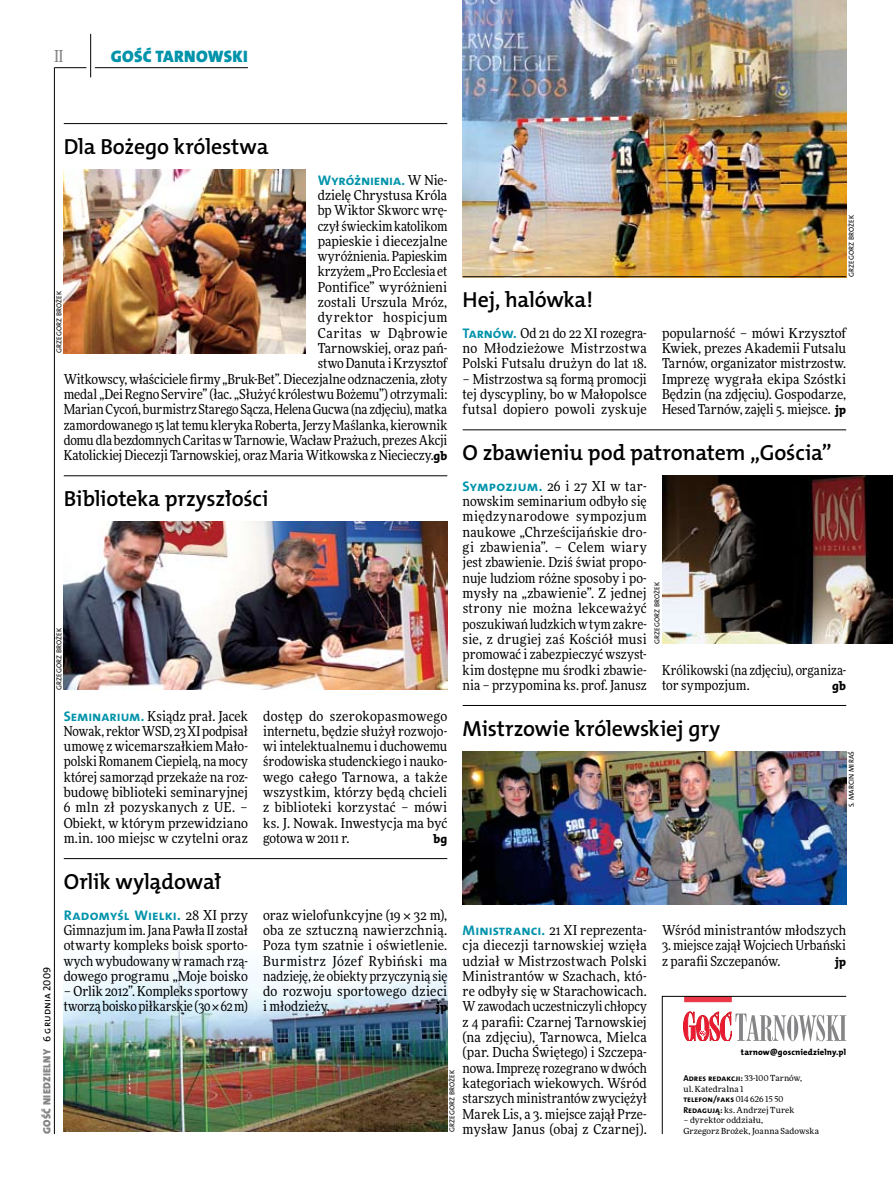
<style>
.page{position:relative;width:893px;height:1191px;background:#fff}
.page>*{position:absolute;margin:0;border:0;box-sizing:border-box;transform-origin:0 0}
.t1{font:21.9px "The Mix HP6 Se Bld";letter-spacing:-.01em;color:#000}
.t2{font:16.65px "The Mix HP9 Blk";letter-spacing:.02em;color:#0093aa}
.t3{font:500 16.5px "Freeday Narrow";color:#858486;scale:.9 1}
.t4{font:13.95px "The Mix HP7 Bld";color:#0093aa}
.t5{font:13.65px/15.3px "Freeday Narrow News";color:#000;text-align:justify}
.t6{font:12.3px "The Mix HP8 Ex Bld";color:#000}
.t7{font:10.5px "The Mix HP9 Blk";letter-spacing:.025em;color:#858486}
.t8{font:8.55px "The Mix HP7 Bld";letter-spacing:.005em;color:#000}
.t9{font:8.55px "The Mix HP8 Ex Bld";letter-spacing:.04em;color:#000}
.t10{font:8.4px/10.5px "Freeday News";letter-spacing:.01em;color:#000}
.t11{font:7.2px "The Mix HP5 Plain";letter-spacing:.025em;color:#000}
.s1{font-family:"Freeday Narrow News";font-size:13.65px;color:#000}
.s2{font-family:"The Mix HP8 Ex Bld";font-size:12.3px}
.s3{font-family:"The Mix HP7 Bld";font-size:13.95px;color:#0093aa}
.s4{font-family:"The Mix HP5 Plain";color:#000}
.s5{font-family:"Freeday News";font-size:8.4px}
.s6{font-family:"The Mix HP7 Bld";font-size:8.55px}
</style>
<div class="page">
<hr style="left:54px;top:67px;width:1px;height:1067px;background:#000">
<hr style="left:90px;top:34px;width:1px;height:43px;background:#000">
<hr style="left:54px;top:67px;width:32px;height:1px;background:#000">
<hr style="left:95px;top:67px;width:153px;height:1px;background:#000">
<hr style="left:64px;top:123px;width:383px;height:1px;background:#000">
<hr style="left:64px;top:858px;width:383px;height:1px;background:#000">
<hr style="left:64px;top:475px;width:383px;height:1px;background:#000">
<hr style="left:463px;top:429px;width:383px;height:1px;background:#000">
<hr style="left:463px;top:705px;width:383px;height:1px;background:#000">
<img style="left:64px;top:169px;width:241px;height:184px">
<img style="left:64px;top:521px;width:383px;height:169px">
<img style="left:64px;top:950px;width:383px;height:181px">
<img style="left:662px;top:475px;width:231px;height:169px">
<img style="left:463px;top:751px;width:383px;height:153px">
<img style="left:463px;top:0;width:383px;height:276px">
<svg style="left:662px;top:996px;width:185px;height:138px"></svg>
<hr style="left:463px;top:276px;width:383px;height:1px;background:#000">
<p class="t3" style="left:54px;top:46px;width:11px">II</p>
<p class="t2" style="left:111px;top:46px;width:138px">GOŚĆ TARNOWSKI</p>
<h1 class="t1" style="left:64px;top:132px;width:206px">Dla Bożego królestwa</h1>
<p class="t4" style="left:318px;top:171px;width:131px">Wyróżnienia. <span class="s1">W Nie-</span></p>
<p class="t5" style="left:64px;top:187px;width:385px;text-align:right">dzielę Chrystusa Króla<br>bp Wiktor Skworc wrę-<br>czył świeckim katolikom<br>papieskie i diecezjalne<br>wyróżnienia. Papieskim<br>krzyżem „Pro Ecclesia et<br>Pontifice” wyróżnieni<br>zostali Urszula Mróz,<br>dyrektor hospicjum<br>Caritas w Dąbrowie<br>Tarnowskiej, oraz pań-<br>stwo Danuta iKrzysztof<br>Witkowscy, właściciele firmy „Bruk-Bet”. Diecezjalne odznaczenia, złoty medal „Dei Regno Servire” (łac. „Służyć królestwu Bożemu”) otrzymali:<br>Marian Cycoń, burmistrz Starego Sącza, Helena Gucwa (na zdjęciu), matka zamordowanego 15 lat temu kleryka Roberta, Jerzy Maślanka, kierownik domu dla bezdomnych Caritas wTarnowie, Wacław Prażuch, prezes Akcji Katolickiej Diecezji Tarnowskiej, oraz Maria Witkowska z Niecieczy.<span class="s2">gb</span></p>
<p class="t11" style="left:55px;top:353px;width:63px;rotate:-90deg">Grzegorz Brożek</p>
<h1 class="t1" style="left:64px;top:485px;width:206px">Biblioteka przyszłości</h1>
<p class="t11" style="left:55px;top:690px;width:63px;rotate:-90deg">Grzegorz Brożek</p>
<p class="t5" style="left:64px;top:708px;width:186px"><span class="s3">Seminarium.</span> Ksiądz prał. Jacek Nowak, rektor WSD, 23 XI podpisał umowę z wicemarszałkiem Mało&shy;polski Romanem Ciepielą, na mocy której samorząd przekaże na roz&shy;budowę biblioteki seminaryjnej 6 mln zł pozyskanych z UE. – Obiekt, w którym przewidziano m.in. 100 miejsc w czytelni oraz</p>
<p class="t5" style="left:263px;top:708px;width:186px">dostęp do szerokopasmowego internetu, będzie służył rozwojo&shy;wi intelektualnemu i duchowemu środowiska studenckiego i nauko&shy;wego całego Tarnowa, a także wszystkim, którzy będą chcieli z biblioteki korzystać – mówi ks. J. Nowak. Inwestycja ma być gotowa w 2011 r.</p>
<p class="t6" style="left:433px;top:831px;width:15px">bg</p>
<h1 class="t1" style="left:463px;top:286px;width:132px">Hej, halówka!</h1>
<p class="t5" style="left:463px;top:325px;width:186px"><span class="s3">Tarnów.</span> Od 21 do 22 XI rozegra&shy;no Młodzieżowe Mistrzostwa Polski Futsalu drużyn do lat 18.</p>
<p class="t5" style="left:463px;top:371px;width:186px">– Mistrzostwa są formą promocji tej dyscypliny, bo w Małopolsce futsal dopiero powoli zyskuje</p>
<p class="t11" style="left:847px;top:277px;width:63px;rotate:-90deg">Grzegorz Brożek</p>
<p class="t5" style="left:662px;top:325px;width:186px">popularność – mówi Krzysztof Kwiek, prezes Akademii Futsalu Tarnów, organizator mistrzostw.<br>Imprezę wygrała ekipa Szóstki Będzin (na zdjęciu). Gospodarze, Hesed Tarnów, zajęli 5. miejsce. <span class="s2">jp</span></p>
<h1 class="t1" style="left:463px;top:439px;width:371px">O zbawieniu pod patronatem „Gościa”</h1>
<p class="t5" style="left:463px;top:478px;width:186px"><span class="s3">Sympozjum.</span> 26 i 27 XI w tar&shy;nowskim seminarium odbyło się międzynarodowe sympozjum naukowe „Chrześcijańskie dro&shy;gi zbawienia”. – Celem wiary jest zbawienie. Dziś świat propo&shy;nuje ludziom różne sposoby i po&shy;mysły na „zbawienie”. Z jednej strony nie można lekceważyć poszukiwań ludzkich wtym zakre&shy;sie, z drugiej zaś Kościół musi promować i zabezpieczyć wszyst&shy;kim dostępne mu środki zbawie&shy;nia – przypomina ks. prof. Janusz</p>
<p class="t11" style="left:652px;top:644px;width:63px;rotate:-90deg">Grzegorz Brożek</p>
<p class="t5" style="left:662px;top:662px;width:186px">Królikowski (na zdjęciu), organiza&shy;tor sympozjum.</p>
<p class="t6" style="left:832px;top:678px;width:15px">gb</p>
<h1 class="t1" style="left:463px;top:714px;width:259px">Mistrzowie królewskiej gry</h1>
<p class="t11" style="left:847px;top:807px;width:58px;rotate:-90deg">s. Marcin Miraś</p>
<p class="t7" style="left:40px;top:1134px;width:169px;rotate:-90deg">GOŚĆ NIEDZIELNY <span class="s4">6 grudnia 2009</span></p>
<h1 class="t1" style="left:64px;top:867px;width:159px">Orlik wylądował</h1>
<p class="t4" style="left:64px;top:906px;width:186px">Radomyśl Wielki. <span class="s1">28 XI przy</span></p>
<p class="t5" style="left:64px;top:922px;width:186px">Gimnazjum im. Jana Pawła II został otwarty kompleks boisk sporto&shy;wych wybudowany w ramach rzą&shy;dowego programu „Moje boisko</p>
<p class="t5" style="left:64px;top:983px;width:186px">– Orlik 2012”. Kompleks sportowy tworzą boisko piłkarskie (30 0 62 m)</p>
<p class="t5" style="left:263px;top:907px;width:186px">oraz wielofunkcyjne (19 0 32 m), oba ze sztuczną nawierzchnią.<br>Poza tym szatnie i oświetlenie.<br>Burmistrz Józef Rybiński ma nadzieję, że obiekty przyczynią się do rozwoju sportowego dzieci i młodzieży.</p>
<p class="t6" style="left:436px;top:999px;width:12px">jp</p>
<p class="t11" style="left:447px;top:1131px;width:63px;rotate:-90deg">Grzegorz Brożek</p>
<p class="t5" style="left:463px;top:922px;width:186px"><span class="s3">Ministranci.</span> 21 XI reprezenta&shy;cja diecezji tarnowskiej wzięła udział w Mistrzostwach Polski Ministrantów w Szachach, któ&shy;re odbyły się w Starachowicach.<br>Wzawodach uczestniczyli chłopcy z 4 parafii: Czarnej Tarnowskiej (na zdjęciu), Tarnowca, Mielca (par. Ducha Świętego) i Szczepa&shy;nowa. Imprezę rozegrano w dwóch kategoriach wiekowych. Wśród starszych ministrantów zwyciężył Marek Lis, a 3. miejsce zajął Prze&shy;mysław Janus (obaj z Czarnej).</p>
<p class="t5" style="left:662px;top:922px;width:186px">Wśród ministrantów młodszych</p>
<p class="t5" style="left:662px;top:937px;width:186px">3. miejsce zajął Wojciech Urbański z parafii Szczepanów.</p>
<p class="t6" style="left:835px;top:953px;width:12px">jp</p>
<p class="t9" style="left:741px;top:1046px;width:107px">tarnow@goscniedzielny.pl</p>
<p class="t8" style="left:683px;top:1073px;width:120px">Adres redakcji: <span class="s5">33-100 Tarnów,</span></p>
<p class="t10" style="left:683px;top:1083px;width:62px">ul. Katedralna 1</p>
<p class="t8" style="left:683px;top:1094px;width:102px">telefon/faks <span class="s5">014 626 15 50</span></p>
<p class="t10" style="left:683px;top:1104px;width:113px"><span class="s6">Redagują:</span> ks. Andrzej Turek</p>
<p class="t10" style="left:683px;top:1115px;width:137px">– dyrektor oddziału,<br>Grzegorz Brożek, Joanna Sadowska</p>
</div>
